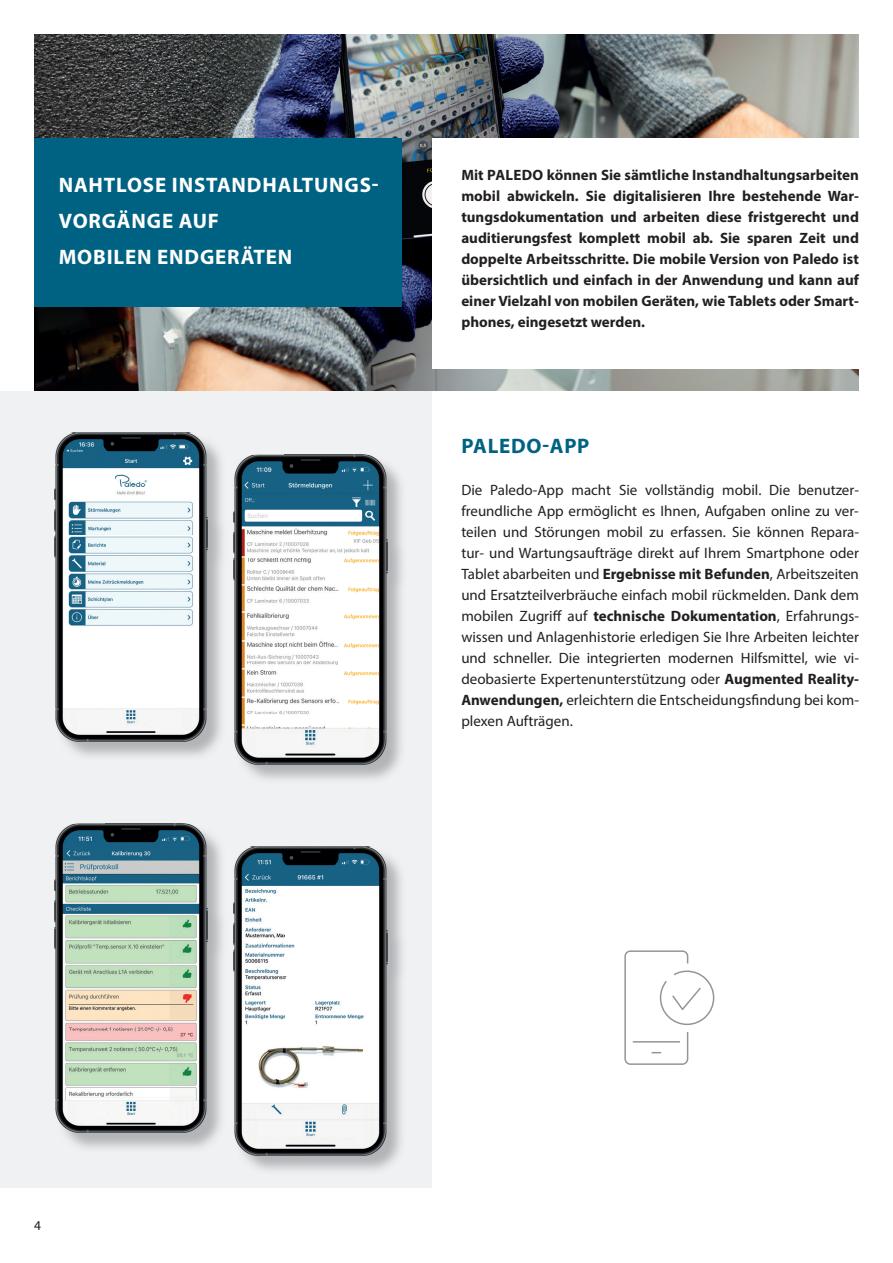
<style>
.page{position:relative;width:893px;height:1263px;background:#fff}
.page>*{position:absolute;margin:0;border:0;box-sizing:border-box;transform-origin:0 0}
.t1{font:700 21px/36px "Myriad Pro";letter-spacing:.04em;color:#fff}
.t2{font:700 21px "Myriad Pro";letter-spacing:.035em;color:#006283}
.t3{font:15px/21px "Myriad Pro";color:#231f20;text-align:justify}
.t4{font:700 15px/21px "Myriad Pro";color:#231f20;text-align:justify}
.t5{font:13.5px "Myriad Pro";color:#231f20}
.s1{font-weight:700}
</style>
<div class="page">
<div style="left:0;top:391px;width:432px;height:797px;background:#f0f1f2"></div>
<img style="left:34px;top:34px;width:825px;height:356px">
<div style="left:34px;top:138px;width:368px;height:168px;background:#006283"></div>
<div style="left:432px;top:139px;width:438px;height:230px;background:#fff"></div>
<svg style="left:624px;top:950px;width:91px;height:115px"></svg>
<img style="left:65px;top:443px;width:158px;height:314px">
<img style="left:55px;top:432px;width:51px;height:309px">
<img style="left:105px;top:432px;width:86px;height:1px">
<img style="left:54px;top:488px;width:1px;height:70px">
<img style="left:55px;top:433px;width:153px;height:52px">
<img style="left:106px;top:484px;width:102px;height:257px">
<img style="left:244px;top:465px;width:159px;height:315px">
<img style="left:234px;top:455px;width:51px;height:309px">
<img style="left:285px;top:455px;width:87px;height:1px">
<img style="left:234px;top:506px;width:1px;height:258px">
<img style="left:235px;top:456px;width:152px;height:51px">
<img style="left:285px;top:507px;width:102px;height:257px">
<img style="left:55px;top:823px;width:51px;height:310px">
<img style="left:105px;top:823px;width:83px;height:1px">
<img style="left:54px;top:879px;width:1px;height:70px">
<img style="left:55px;top:824px;width:153px;height:52px">
<img style="left:106px;top:876px;width:102px;height:257px">
<img style="left:244px;top:857px;width:159px;height:314px">
<img style="left:234px;top:846px;width:51px;height:309px">
<img style="left:285px;top:846px;width:86px;height:1px">
<img style="left:234px;top:897px;width:1px;height:258px">
<img style="left:235px;top:847px;width:152px;height:51px">
<img style="left:285px;top:898px;width:102px;height:257px">
<img style="left:259px;top:1029px;width:105px;height:70px">
<h1 class="t1" style="left:59px;top:166px;width:321px">NAHTLOSE INSTANDHALTUNGS-<br>VORGÄNGE AUF<br>MOBILEN ENDGERÄTEN</h1>
<p class="t4" style="left:461px;top:164px;width:399px">Mit PALEDO können Sie sämtliche Instandhaltungsarbeiten mobil abwickeln. Sie digitalisieren Ihre bestehende War&shy;tungsdokumentation und arbeiten diese fristgerecht und auditierungsfest komplett mobil ab. Sie sparen Zeit und doppelte Arbeitsschritte. Die mobile Version von Paledo ist übersichtlich und einfach in der Anwendung und kann auf einer Vielzahl von mobilen Geräten, wie Tablets oder Smart&shy;phones, eingesetzt werden.</p>
<h1 class="t2" style="left:462px;top:432px;width:129px">PALEDO-APP</h1>
<p class="t3" style="left:461px;top:479px;width:399px">Die Paledo-App macht Sie vollständig mobil. Die benutzer&shy;freundliche App ermöglicht es Ihnen, Aufgaben online zu ver&shy;teilen und Störungen mobil zu erfassen. Sie können Repara&shy;tur- und Wartungsaufträge direkt auf Ihrem Smartphone oder Tablet abarbeiten und <span class="s1">Ergebnisse mit Befunden</span>, Arbeitszeiten und Ersatzteilverbräuche einfach mobil rückmelden. Dank dem mobilen Zugriff auf <span class="s1">technische Dokumentation</span>, Erfahrungs&shy;wissen und Anlagenhistorie erledigen Sie Ihre Arbeiten leichter und schneller. Die integrierten modernen Hilfsmittel, wie vi&shy;deobasierte Expertenunterstützung oder <span class="s1">Augmented Reality-Anwendungen,</span> erleichtern die Entscheidungsfindung bei kom&shy;plexen Aufträgen.</p>
<p class="t5" style="left:34px;top:1217px;width:8px">4</p>
</div>
